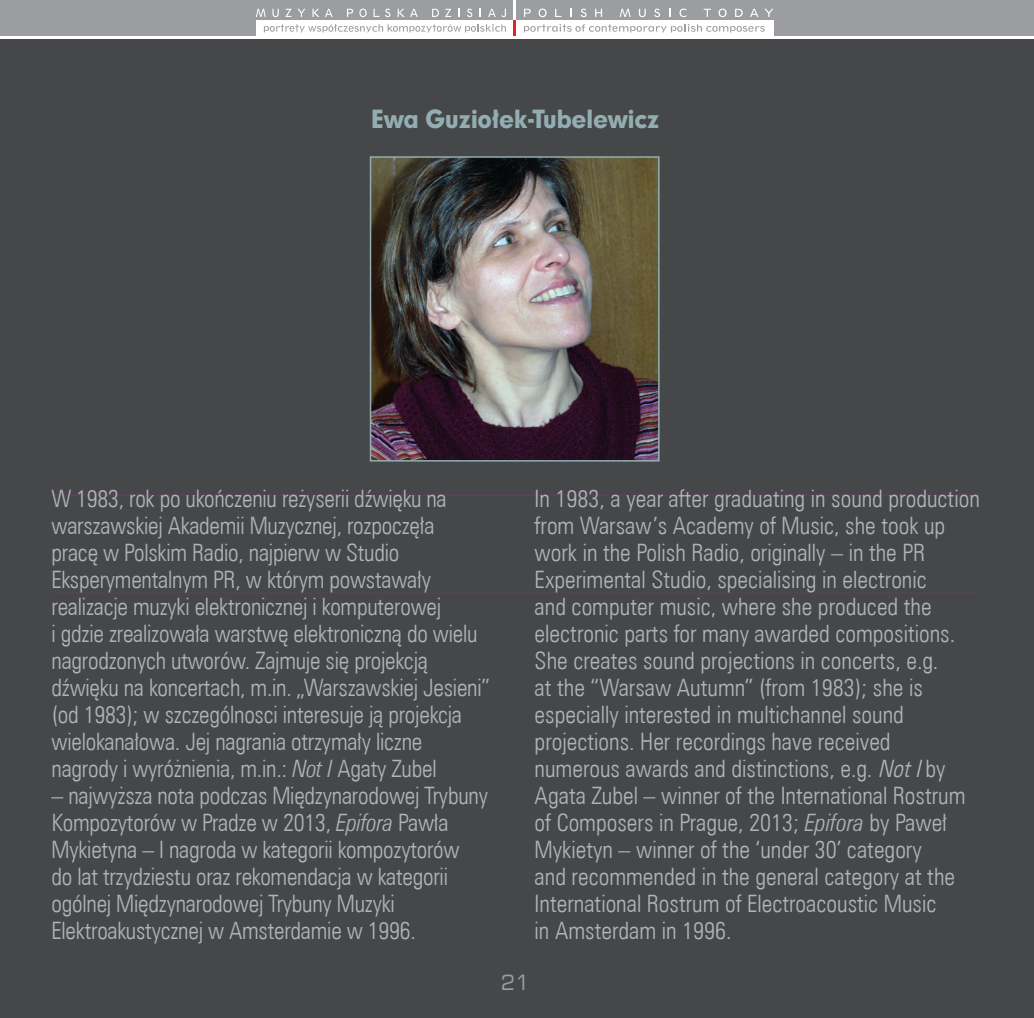
<style>
.page{position:relative;width:1034px;height:1018px;background:#fff}
.page>*{position:absolute;margin:0;border:0;box-sizing:border-box;transform-origin:0 0}
.t1{font:24px/27px "Zurich Lt Cn EU";letter-spacing:-.01em;color:#b2b3b7}
.t2{font:24px "Geometric 706 Blk EU";letter-spacing:-.02em;color:#92aeb3;scale:.95 1}
.t3{font:21px "Square 721 EU";color:#9b9da0}
.s1{font-style:italic}
</style>
<div class="page">
<div style="left:1px;top:0;width:1033px;height:36px;background:#9b9da0"></div>
<div style="left:256px;top:21px;width:517px;height:18px;background:#fff"></div>
<hr style="left:514px;top:0;width:2px;height:21px;background:#fff">
<svg style="left:514px;top:21px;width:2px;height:15px"></svg>
<svg style="left:264px;top:24px;width:242px;height:8px"></svg>
<svg style="left:256px;top:9px;width:10px;height:8px"></svg>
<svg style="left:272px;top:9px;width:7px;height:8px"></svg>
<svg style="left:285px;top:9px;width:20px;height:8px"></svg>
<svg style="left:312px;top:9px;width:7px;height:8px"></svg>
<svg style="left:325px;top:9px;width:8px;height:8px"></svg>
<svg style="left:347px;top:9px;width:6px;height:8px"></svg>
<svg style="left:359px;top:9px;width:8px;height:8px"></svg>
<svg style="left:373px;top:9px;width:6px;height:8px"></svg>
<svg style="left:385px;top:9px;width:5px;height:8px"></svg>
<svg style="left:398px;top:9px;width:20px;height:8px"></svg>
<svg style="left:432px;top:9px;width:7px;height:8px"></svg>
<svg style="left:445px;top:9px;width:6px;height:8px"></svg>
<svg style="left:458px;top:9px;width:2px;height:8px"></svg>
<svg style="left:467px;top:9px;width:5px;height:8px"></svg>
<svg style="left:488px;top:9px;width:18px;height:8px"></svg>
<svg style="left:524px;top:9px;width:7px;height:8px"></svg>
<svg style="left:538px;top:9px;width:8px;height:8px"></svg>
<svg style="left:555px;top:9px;width:6px;height:8px"></svg>
<svg style="left:570px;top:9px;width:2px;height:8px"></svg>
<svg style="left:581px;top:9px;width:5px;height:8px"></svg>
<svg style="left:595px;top:9px;width:7px;height:8px"></svg>
<svg style="left:620px;top:9px;width:10px;height:8px"></svg>
<svg style="left:639px;top:9px;width:7px;height:8px"></svg>
<svg style="left:654px;top:9px;width:6px;height:8px"></svg>
<svg style="left:679px;top:9px;width:7px;height:8px"></svg>
<svg style="left:704px;top:9px;width:7px;height:8px"></svg>
<svg style="left:718px;top:9px;width:8px;height:8px"></svg>
<svg style="left:735px;top:9px;width:8px;height:8px"></svg>
<svg style="left:750px;top:9px;width:8px;height:8px"></svg>
<svg style="left:765px;top:9px;width:8px;height:8px"></svg>
<svg style="left:524px;top:24px;width:241px;height:8px"></svg>
<hr style="left:0;top:0;width:1px;height:36px;background:#9b9da0">
<div style="left:1px;top:39px;width:1033px;height:979px;background:#464748"></div>
<hr style="left:52px;top:592px;width:926px;height:1px;background:#59435c">
<hr style="left:49px;top:495px;width:927px;height:1px;background:#59435c">
<hr style="left:52px;top:495px;width:927px;height:1px;background:#59435c">
<img style="left:373px;top:159px;width:283px;height:299px">
<div style="left:370px;top:156px;width:289px;height:305px;border:2px solid #92aeb3"></div>
<p class="t2" style="left:371px;top:103px;width:306px">Ewa Guziołek-Tubelewicz</p>
<p class="t1" style="left:52px;top:485px;width:440px">W 1983, rok po ukończeniu reżyserii dźwięku na warszawskiej Akademii Muzycznej, rozpoczęła<br>pracę w Polskim Radio, najpierw w Studio Eksperymentalnym PR, w którym powstawały realizacje muzyki elektronicznej i komputerowej<br>i gdzie zrealizowała warstwę elektroniczną do wielu nagrodzonych utworów. Zajmuje się projekcją dźwięku na koncertach, m.in. „Warszawskiej Jesieni” (od 1983); w szczególnosci interesuje ją projekcja wielokanałowa. Jej nagrania otrzymały liczne nagrody i wyróżnienia, m.in.: <span class="s1">Not I</span> Agaty Zubel</p>
<p class="t1" style="left:52px;top:782px;width:438px">– najwyższa nota podczas Międzynarodowej Trybuny Kompozytorów w Pradze w 2013, <span class="s1">Epifora</span> Pawła Mykietyna – I nagroda w kategorii kompozytorów<br>do lat trzydziestu oraz rekomendacja w kategorii ogólnej Międzynarodowej Trybuny Muzyki Elektroakustycznej w Amsterdamie w 1996.</p>
<p class="t1" style="left:535px;top:485px;width:447px">In 1983, a year after graduating in sound production from Warsaw’s Academy of Music, she took up work in the Polish Radio, originally – in the PR Experimental Studio, specialising in electronic<br>and computer music, where she produced the electronic parts for many awarded compositions.<br>She creates sound projections in concerts, e.g.<br>at the “Warsaw Autumn” (from 1983); she is especially interested in multichannel sound projections. Her recordings have received numerous awards and distinctions, e.g. <span class="s1">NotI</span>by Agata Zubel – winner of the International Rostrum of Composers in Prague, 2013; <span class="s1">Epifora</span> by Paweł Mykietyn – winner of the ‘under 30’ category<br>and recommended in the general category at the International Rostrum of Electroacoustic Music<br>in Amsterdam in 1996.</p>
<p class="t3" style="left:501px;top:970px;width:30px">21</p>
</div>
